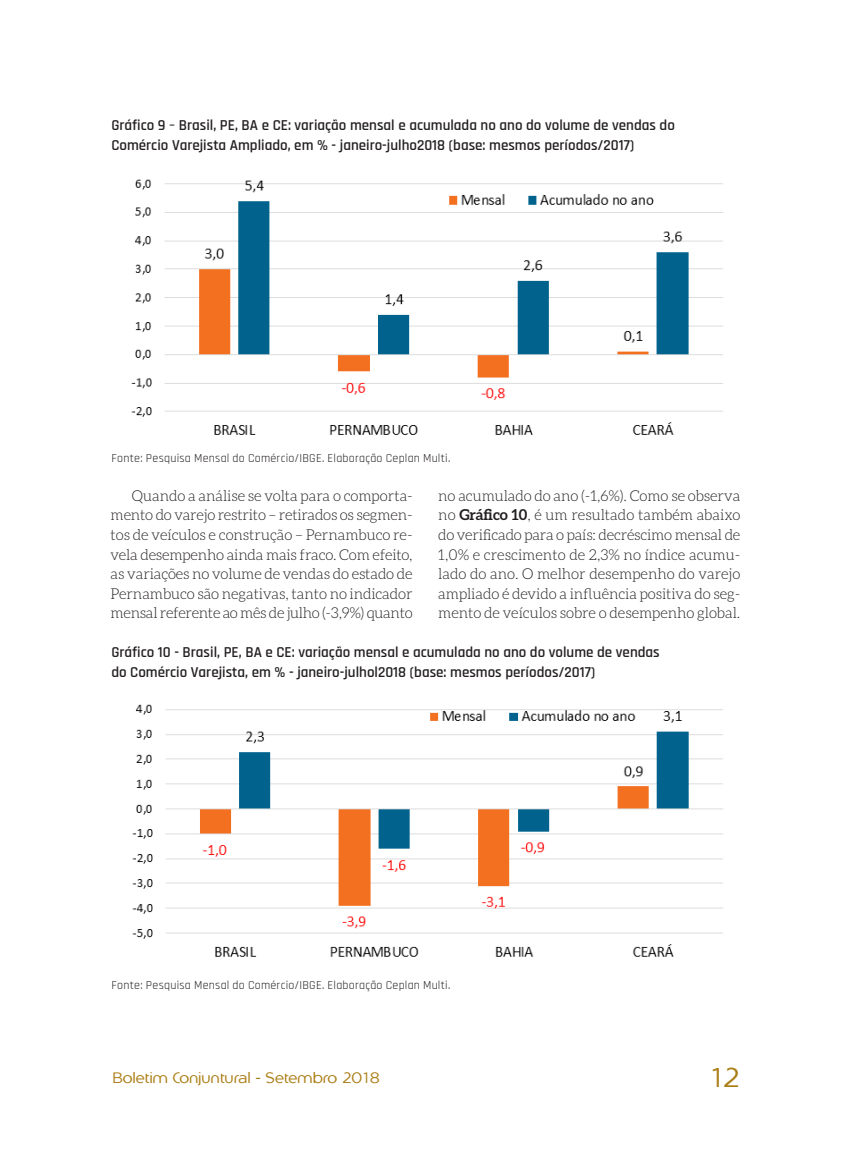
<style>
.page{position:relative;width:851px;height:1149px;background:#fff}
.page>*{position:absolute;margin:0;border:0;box-sizing:border-box;transform-origin:0 0}
.t1{font:27px "Comercio Sans";color:#ab7e16}
.corpoParagrafo{font:300 15px/19.5px "Aleo";letter-spacing:-.005em;color:#231f20;text-align:justify}
.Estilo_de_parágrafo{font:600 15px/19.5px "Rajdhani";color:#231f20}
.t2{font:15px "Comercio Sans";letter-spacing:-.015em;color:#ab7e16}
.graficoDadosClaro{font:12px "Rajdhani";letter-spacing:.02em;color:#231f20}
.s1{font-weight:700}
</style>
<div class="page">
<img style="left:131px;top:179px;width:592px;height:256px">
<img style="left:132px;top:704px;width:591px;height:253px">
<p class="Estilo_de_parágrafo" style="left:111px;top:116px;width:565px">Gráfico 9 – Brasil, PE, BA e CE: variação mensal e acumulada no ano do volume de vendas do<br>Comércio Varejista Ampliado, em % - janeiro-julho2018 (base: mesmos períodos/2017)</p>
<p class="graficoDadosClaro" style="left:111px;top:451px;width:340px">Fonte: Pesquisa Mensal do Comércio/IBGE. Elaboração Ceplan Multi.</p>
<p class="corpoParagrafo" style="left:111px;top:485px;width:303px;text-indent:21px">Quando a análise se volta para o comporta&shy;mento do varejo restrito – retirados os segmen&shy;tos de veículos e construção – Pernambuco re&shy;vela desempenho ainda mais fraco. Com efeito, as variações no volume de vendas do estado de Pernambuco são negativas, tanto no indicador mensal referente ao mês de julho (-3,9%) quanto</p>
<p class="corpoParagrafo" style="left:438px;top:485px;width:303px">no acumulado do ano (-1,6%). Como se observa no <span class="s1">Gráfico 10</span>, é um resultado também abaixo do verificado para o país: decréscimo mensal de 1,0% e crescimento de 2,3% no índice acumu&shy;lado do ano. O melhor desempenho do varejo ampliado é devido a influência positiva do seg&shy;mento de veículos sobre o desempenho global.</p>
<p class="Estilo_de_parágrafo" style="left:111px;top:642px;width:550px">Gráfico 10 - Brasil, PE, BA e CE: variação mensal e acumulada no ano do volume de vendas do Comércio Varejista, em % - janeiro-julhol2018 (base: mesmos períodos/2017)</p>
<p class="graficoDadosClaro" style="left:111px;top:977px;width:340px">Fonte: Pesquisa Mensal do Comércio/IBGE. Elaboração Ceplan Multi.</p>
<p class="t2" style="left:112px;top:1068px;width:269px">Boletim Conjuntural - Setembro 2018</p>
<h1 class="t1" style="left:706px;top:1062px;width:35px">12</h1>
</div>
